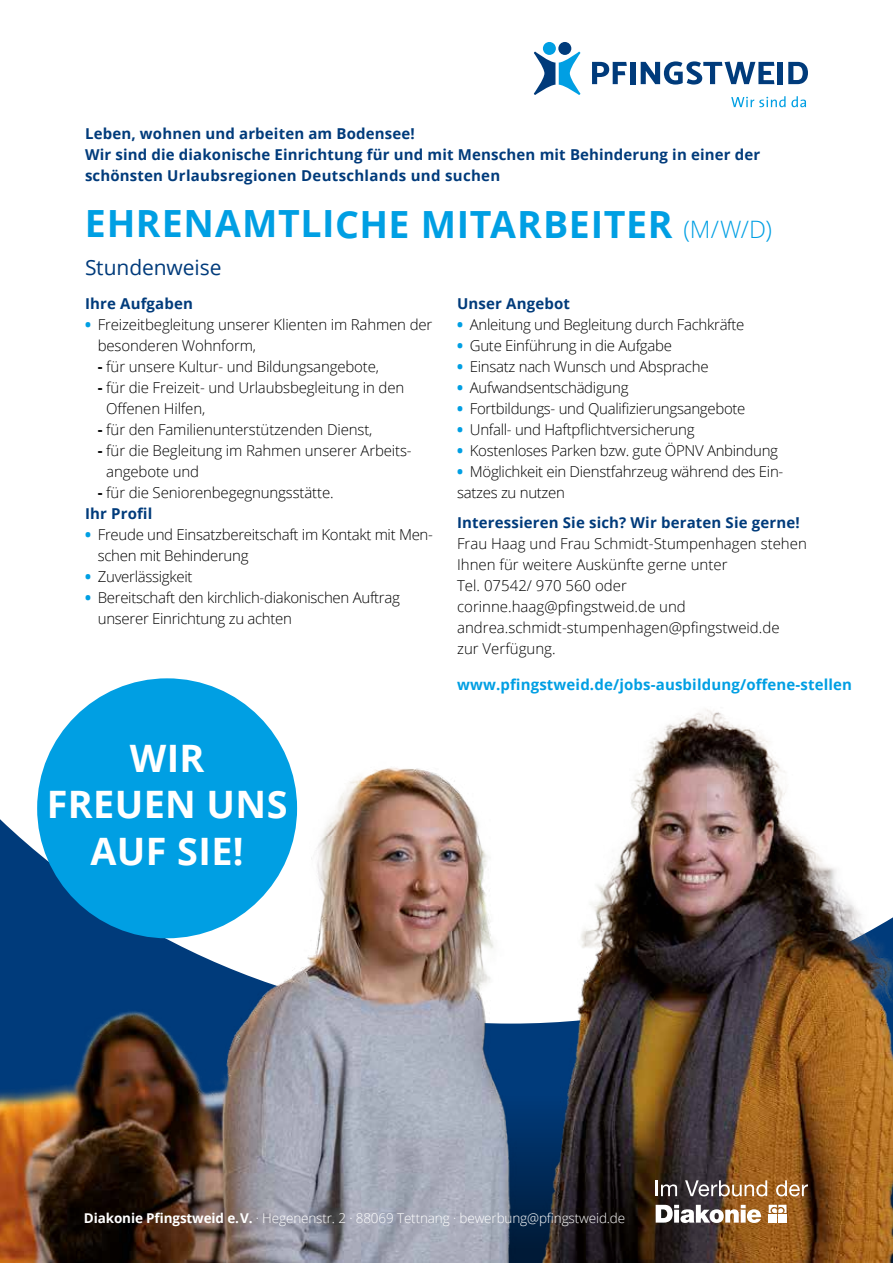
<style>
.page{position:relative;width:893px;height:1263px;background:#fff}
.page>*{position:absolute;margin:0;border:0;box-sizing:border-box;transform-origin:0 0}
.t1{font:700 37.8px/46.7px "Open Sans";letter-spacing:.01em;color:#fff;text-align:center}
.t2{font:700 37.5px "Open Sans";letter-spacing:.015em;color:#009fe3}
.t3{font:21px "Open Sans";letter-spacing:-.005em;color:#003b7b}
.t4{font:300 15px/21px "Open Sans";letter-spacing:-.02em;color:#000}
.t5{font:700 15px/21px "Open Sans";letter-spacing:.01em;color:#003b7b}
.t6{font:300 15px/21px "Open Sans";color:#000}
.t7{font:700 15px "Open Sans";letter-spacing:.01em;color:#009fe3}
.t8{font:300 13.5px "Open Sans";letter-spacing:-.01em;color:#fff}
.s1{font-weight:300;font-size:24px}
.s2{font-weight:800;color:#009fe3}
.s3{font-weight:700}
.s4{font-weight:700;color:#003b7b}
</style>
<div class="page">
<img style="left:0;top:694px;width:893px;height:569px">
<div style="left:37px;top:678px;width:260px;height:260px;background:#009fe3;border-radius:50%"></div>
<svg style="left:731px;top:96px;width:75px;height:11px"></svg>
<svg style="left:534px;top:52px;width:46px;height:43px"></svg>
<div style="left:543px;top:42px;width:13px;height:13px;background:#009fe3;border-radius:50%"></div>
<div style="left:558px;top:42px;width:13px;height:13px;background:#003b7b;border-radius:50%"></div>
<svg style="left:592px;top:62px;width:35px;height:22px"></svg>
<div style="left:630px;top:62px;width:5px;height:22px;background:#003b7b"></div>
<svg style="left:641px;top:61px;width:133px;height:24px"></svg>
<div style="left:778px;top:62px;width:5px;height:22px;background:#003b7b"></div>
<svg style="left:788px;top:62px;width:20px;height:22px"></svg>
<svg style="left:656px;top:1205px;width:105px;height:18px"></svg>
<svg style="left:769px;top:1205px;width:17px;height:8px"></svg>
<div style="left:769px;top:1214px;width:8px;height:8px;background:#fff"></div>
<div style="left:778px;top:1214px;width:8px;height:8px;background:#fff"></div>
<svg style="left:656px;top:1180px;width:21px;height:16px"></svg>
<svg style="left:685px;top:1180px;width:82px;height:16px"></svg>
<svg style="left:776px;top:1180px;width:32px;height:16px"></svg>
<p class="t5" style="left:85px;top:123px;width:677px">Leben, wohnen und arbeiten am Bodensee!<br>Wir sind die diakonische Einrichtung für und mit Menschen mit Behinderung in einer der schönsten Urlaubsregionen Deutschlands und suchen</p>
<h2 class="t2" style="left:85px;top:197px;width:689px">EHRENAMTLICHE MITARBEITER <span class="s1">(M/W/D)</span></h2>
<h3 class="t3" style="left:85px;top:253px;width:138px">Stundenweise</h3>
<p class="t5" style="left:85px;top:293px;width:109px">Ihre Aufgaben</p>
<p class="t4" style="left:98px;top:314px;width:336px;text-indent:-13px"><span class="s2">•</span> Freizeitbegleitung unserer Klienten im Rahmen der besonderen Wohnform,</p>
<p class="t4" style="left:98px;top:356px;width:283px"><span class="s3">-</span> für unsere Kultur- und Bildungsangebote,</p>
<p class="t4" style="left:106px;top:377px;width:299px;text-indent:-9px"><span class="s3">-</span> für die Freizeit- und Urlaubsbegleitung in den<br>Offenen Hilfen,</p>
<p class="t4" style="left:98px;top:419px;width:276px"><span class="s3">-</span> für den Familienunterstützenden Dienst,</p>
<p class="t4" style="left:106px;top:440px;width:307px;text-indent:-9px"><span class="s3">-</span> für die Begleitung im Rahmen unserer Arbeits&shy;angebote und</p>
<p class="t4" style="left:85px;top:482px;width:250px;text-indent:13px"><span class="s3">-</span> für die Seniorenbegegnungsstätte.<br><span class="s4">Ihr Profil</span></p>
<p class="t4" style="left:98px;top:524px;width:337px;text-indent:-13px"><span class="s2">•</span> Freude und Einsatzbereitschaft im Kontakt mit Men&shy;schen mit Behinderung</p>
<p class="t4" style="left:85px;top:566px;width:109px"><span class="s2">•</span> Zuverlässigkeit</p>
<p class="t4" style="left:98px;top:587px;width:304px;text-indent:-13px"><span class="s2">•</span> Bereitschaft den kirchlich-diakonischen Auftrag unserer Einrichtung zu achten</p>
<h1 class="t1" style="left:47px;top:734px;width:242px">WIR<br>FREUEN UNS<br>AUF SIE!</h1>
<p class="t5" style="left:457px;top:293px;width:114px">Unser Angebot</p>
<p class="t4" style="left:457px;top:314px;width:289px"><span class="s2">•</span> Anleitung und Begleitung durch Fachkräfte</p>
<p class="t4" style="left:457px;top:335px;width:216px"><span class="s2">•</span> Gute Einführung in die Aufgabe</p>
<p class="t4" style="left:457px;top:356px;width:253px"><span class="s2">•</span> Einsatz nach Wunsch und Absprache</p>
<p class="t4" style="left:457px;top:377px;width:173px"><span class="s2">•</span> Aufwandsentschädigung</p>
<p class="t4" style="left:457px;top:398px;width:290px"><span class="s2">•</span> Fortbildungs- und Qualifizierungsangebote</p>
<p class="t4" style="left:457px;top:419px;width:239px"><span class="s2">•</span> Unfall- und Haftpflichtversicherung</p>
<p class="t4" style="left:457px;top:440px;width:322px"><span class="s2">•</span> Kostenloses Parken bzw. gute ÖPNV Anbindung</p>
<p class="t4" style="left:457px;top:461px;width:328px"><span class="s2">•</span> Möglichkeit ein Dienstfahrzeug während des Ein&shy;satzes zu nutzen</p>
<p class="t5" style="left:457px;top:511px;width:344px">Interessieren Sie sich? Wir beraten Sie gerne!</p>
<p class="t6" style="left:457px;top:532px;width:351px">Frau Haag und Frau Schmidt-Stumpenhagen stehen Ihnen für weitere Auskünfte gerne unter<br>Tel. 07542/ 970 560 oder corinne.haag@pfingstweid.de und andrea.schmidt-stumpenhagen@pfingstweid.de<br>zur Verfügung.</p>
<p class="t7" style="left:457px;top:674px;width:397px">www.pfingstweid.de/jobs-ausbildung/offene-stellen</p>
<p class="t8" style="left:84px;top:1208px;width:543px"><span class="s3">Diakonie Pfingstweid e. V.</span> · Hegenenstr. 2 · 88069 Tettnang · bewerbung@pfingstweid.de</p>
</div>
